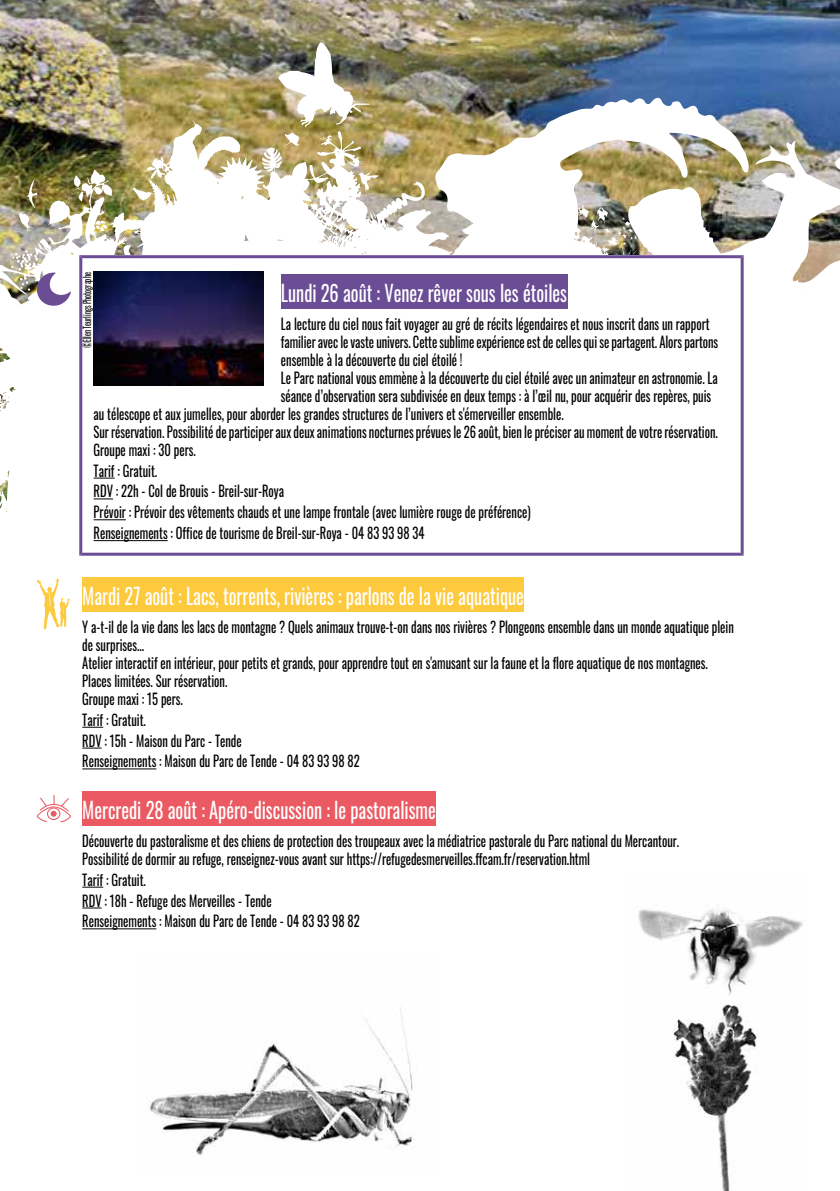
<style>
.page{position:relative;width:840px;height:1191px;background:#fff}
.page>*{position:absolute;margin:0;border:0;box-sizing:border-box;transform-origin:0 0}
.t1{font:22px "Oswald";color:#fff;scale:.83 1}
.t2{font:15px/20.8px "Oswald";color:#000;scale:.83 1}
.t3{font:10px "Oswald";color:#000;scale:.69 1}
</style>
<div class="page">
<img style="left:0;top:0;width:839px;height:65px">
<svg style="left:278px;top:42px;width:91px;height:23px"></svg>
<img style="left:0;top:65px;width:839px;height:565px">
<div style="left:82px;top:255px;width:658px;height:318px;background:#fff"></div>
<img style="left:11px;top:250px;width:60px;height:56px">
<svg style="left:79px;top:171px;width:664px;height:384px"></svg>
<hr style="left:94px;top:519px;width:32px;height:1px;background:#000">
<hr style="left:94px;top:540px;width:74px;height:1px;background:#000">
<div style="left:82px;top:577px;width:441px;height:35px;background:#fdc93d"></div>
<svg style="left:82px;top:727px;width:21px;height:1px"></svg>
<svg style="left:82px;top:747px;width:20px;height:1px"></svg>
<hr style="left:82px;top:768px;width:74px;height:1px;background:#000">
<svg style="left:37px;top:578px;width:33px;height:51px"></svg>
<div style="left:82px;top:791px;width:353px;height:35px;background:#eb5962"></div>
<svg style="left:82px;top:886px;width:21px;height:1px"></svg>
<svg style="left:82px;top:907px;width:20px;height:1px"></svg>
<hr style="left:82px;top:928px;width:74px;height:1px;background:#000">
<svg style="left:37px;top:795px;width:34px;height:28px"></svg>
<img style="left:150px;top:1008px;width:265px;height:147px">
<img style="left:638px;top:909px;width:165px;height:282px">
<p class="t3" style="left:78px;top:348px;width:111px;rotate:-90deg">©Ellen Teurlings Photographe</p>
<h1 class="t1" style="left:281px;top:273px;width:346px">Lundi 26 août : Venez rêver sous les étoiles</h1>
<p class="t2" style="left:281px;top:312px;width:517px">La lecture du ciel nous fait voyager au gré de récits légendaires et nous inscrit dans un rapport</p>
<p class="t2" style="left:281px;top:330px;width:528px">familier avec le vaste univers. Cette sublime expérience est de celles qui se partagent. Alors partons</p>
<p class="t2" style="left:281px;top:348px;width:220px">ensemble à la découverte du ciel étoilé !</p>
<p class="t2" style="left:281px;top:366px;width:527px">Le Parc national vous emmène à la découverte du ciel étoilé avec un animateur en astronomie. La</p>
<p class="t2" style="left:281px;top:384px;width:520px">séance d’observation sera subdivisée en deux temps : à l’œil nu, pour acquérir des repères, puis</p>
<p class="t2" style="left:93px;top:402px;width:567px">au télescope et aux jumelles, pour aborder les grandes structures de l’univers et s'émerveiller ensemble.</p>
<p class="t2" style="left:93px;top:420px;width:753px">Sur réservation. Possibilité de participer aux deux animations nocturnes prévues le 26 août, bien le préciser au moment de votre réservation.</p>
<p class="t2" style="left:93px;top:438px;width:124px">Groupe maxi : 30 pers.</p>
<p class="t2" style="left:93px;top:458px;width:528px">Tarif : Gratuit.<br>RDV : 22h - Col de Brouis - Breil-sur-Roya<br>Prévoir : Prévoir des vêtements chauds et une lampe frontale (avec lumière rouge de préférence)<br>Renseignements : Office de tourisme de Breil-sur-Roya - 04 83 93 98 34</p>
<h1 class="t1" style="left:82px;top:576px;width:533px">Mardi 27 août : Lacs, torrents, rivières : parlons de la vie aquatique</h1>
<p class="t2" style="left:82px;top:616px;width:786px;line-height:18px">Y a-t-il de la vie dans les lacs de montagne ? Quels animaux trouve-t-on dans nos rivières ? Plongeons ensemble dans un monde aquatique plein de surprises...<br>Atelier interactif en intérieur, pour petits et grands, pour apprendre tout en s'amusant sur la faune et la flore aquatique de nos montagnes.<br>Places limitées. Sur réservation.<br>Groupe maxi : 15 pers.</p>
<p class="t2" style="left:82px;top:707px;width:336px">Tarif : Gratuit.<br>RDV : 15h - Maison du Parc - Tende<br>Renseignements : Maison du Parc de Tende - 04 83 93 98 82</p>
<h1 class="t1" style="left:82px;top:790px;width:427px">Mercredi 28 août : Apéro-discussion : le pastoralisme</h1>
<p class="t2" style="left:82px;top:830px;width:720px;line-height:18px">Découverte du pastoralisme et des chiens de protection des troupeaux avec la médiatrice pastorale du Parc national du Mercantour.<br>Possibilité de dormir au refuge, renseignez-vous avant sur https://refugedesmerveilles.ffcam.fr/reservation.html</p>
<p class="t2" style="left:82px;top:867px;width:336px">Tarif : Gratuit.<br>RDV : 18h - Refuge des Merveilles - Tende<br>Renseignements : Maison du Parc de Tende - 04 83 93 98 82</p>
</div>
